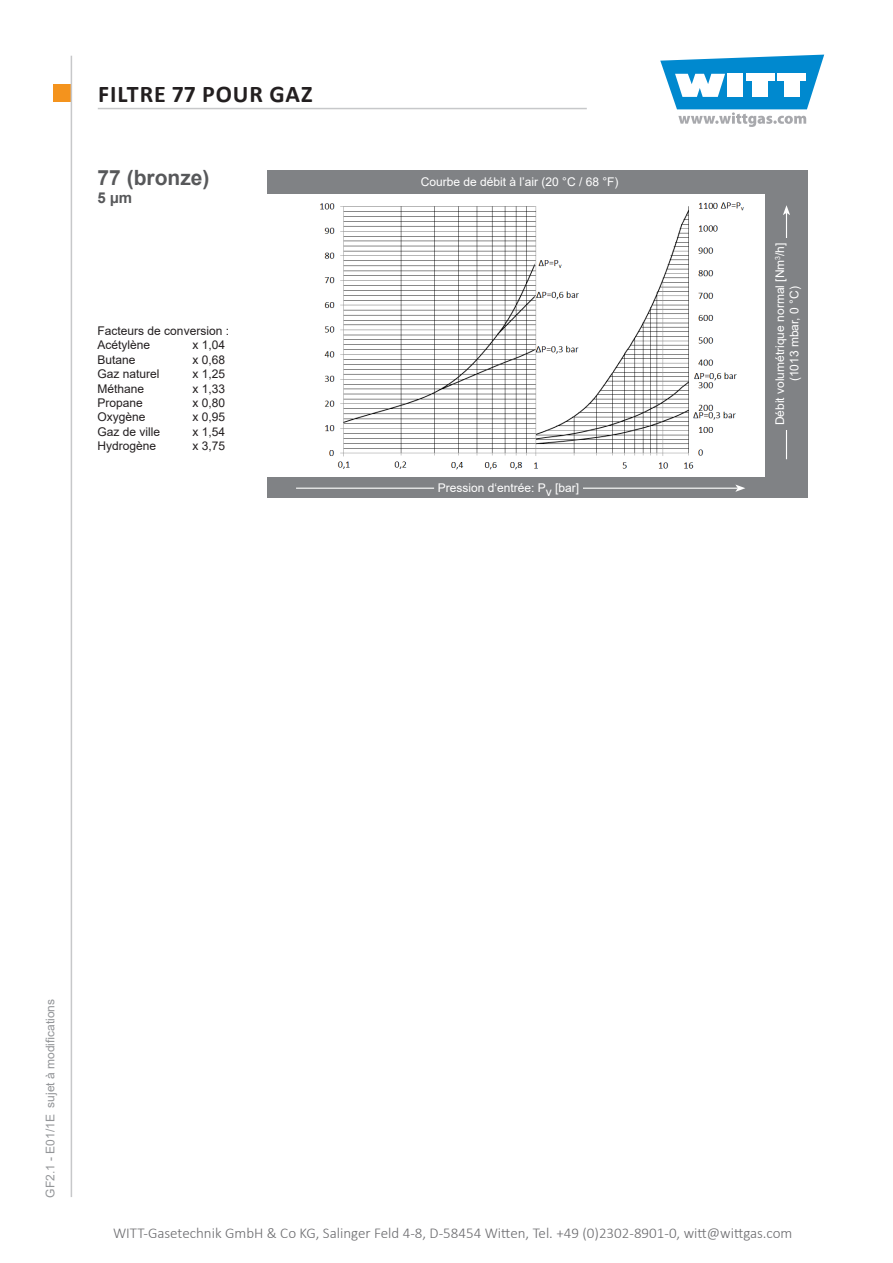
<style>
.page{position:relative;width:893px;height:1263px;background:#fff}
.page>*{position:absolute;margin:0;border:0;box-sizing:border-box;transform-origin:0 0}
.t1{font:700 24px "Calibri";letter-spacing:.04em;color:#231f20}
.t2{font:700 21px "Arial";color:#57585a}
.t3{font:300 15px "Calibri";color:#6b6b6e}
.t4{font:700 15px "Arial";color:#57585a}
.t5{font:12px/14.4px "Arial";color:#231f20}
.t6{font:12px/14.4px "Arial";color:#fff;text-align:center}
.t7{font:12px "Arial";color:#939598}
</style>
<div class="page">
<div style="left:53px;top:85px;width:17px;height:17px;background:#f4931d"></div>
<svg style="left:660px;top:55px;width:164px;height:72px"></svg>
<hr style="left:71px;top:56px;width:1px;height:1141px;background:#c7c8ca">
<hr style="left:98px;top:108px;width:489px;height:1px;background:#c7c8ca">
<div style="left:268px;top:170px;width:540px;height:327px;background:#808285"></div>
<div style="left:266px;top:194px;width:499px;height:282px;background:#fff"></div>
<hr style="left:296px;top:488px;width:442px;height:1px;background:#fff">
<svg style="left:735px;top:484px;width:10px;height:8px"></svg>
<hr style="left:786px;top:213px;width:1px;height:246px;background:#fff">
<svg style="left:783px;top:205px;width:7px;height:10px"></svg>
<div style="left:435px;top:478px;width:147px;height:19px;background:#808285"></div>
<div style="left:766px;top:238px;width:42px;height:192px;background:#808285"></div>
<img style="left:320px;top:202px;width:424px;height:268px">
<h1 class="t1" style="left:98px;top:77px;width:216px">FILTRE 77 POUR GAZ</h1>
<h2 class="t2" style="left:98px;top:163px;width:114px">77 (bronze)</h2>
<p class="t4" style="left:98px;top:188px;width:36px">5 µm</p>
<p class="t5" style="left:98px;top:323px;width:133px">Facteurs de conversion :<br>Acétylène</p>
<p class="t5" style="left:192px;top:338px;width:34px">x 1,04</p>
<p class="t5" style="left:98px;top:352px;width:40px">Butane</p>
<p class="t5" style="left:192px;top:352px;width:34px">x 0,68</p>
<p class="t5" style="left:98px;top:367px;width:64px">Gaz naturel</p>
<p class="t5" style="left:192px;top:367px;width:34px">x 1,25</p>
<p class="t5" style="left:98px;top:381px;width:48px">Méthane</p>
<p class="t5" style="left:192px;top:381px;width:34px">x 1,33</p>
<p class="t5" style="left:98px;top:395px;width:47px">Propane</p>
<p class="t5" style="left:192px;top:395px;width:34px">x 0,80</p>
<p class="t5" style="left:98px;top:410px;width:50px">Oxygène</p>
<p class="t5" style="left:192px;top:410px;width:34px">x 0,95</p>
<p class="t5" style="left:98px;top:424px;width:64px">Gaz de ville</p>
<p class="t5" style="left:192px;top:424px;width:34px">x 1,54</p>
<p class="t5" style="left:98px;top:439px;width:60px">Hydrogène</p>
<p class="t5" style="left:192px;top:439px;width:34px">x 3,75</p>
<p class="t6" style="left:421px;top:175px;width:199px">Courbe de débit à l’air (20 °C / 68 °F)</p>
<p class="t6" style="left:438px;top:480px;width:143px">Pression d‘entrée: Pv [bar]</p>
<p class="t6" style="left:773px;top:425px;width:184px;rotate:-90deg">Débit volumétrique normal [Nm<sup>3</sup>/h] (1013 mbar, 0 °C)</p>
<p class="t7" style="left:42px;top:1197px;width:200px;rotate:-90deg">GF2.1 - E01/1E sujet à modifications</p>
<p class="t3" style="left:113px;top:1224px;width:681px">WITT-Gasetechnik GmbH &amp; Co KG, Salinger Feld 4-8, D-58454 Witten, Tel. +49 (0)2302-8901-0, witt@wittgas.com</p>
</div>
